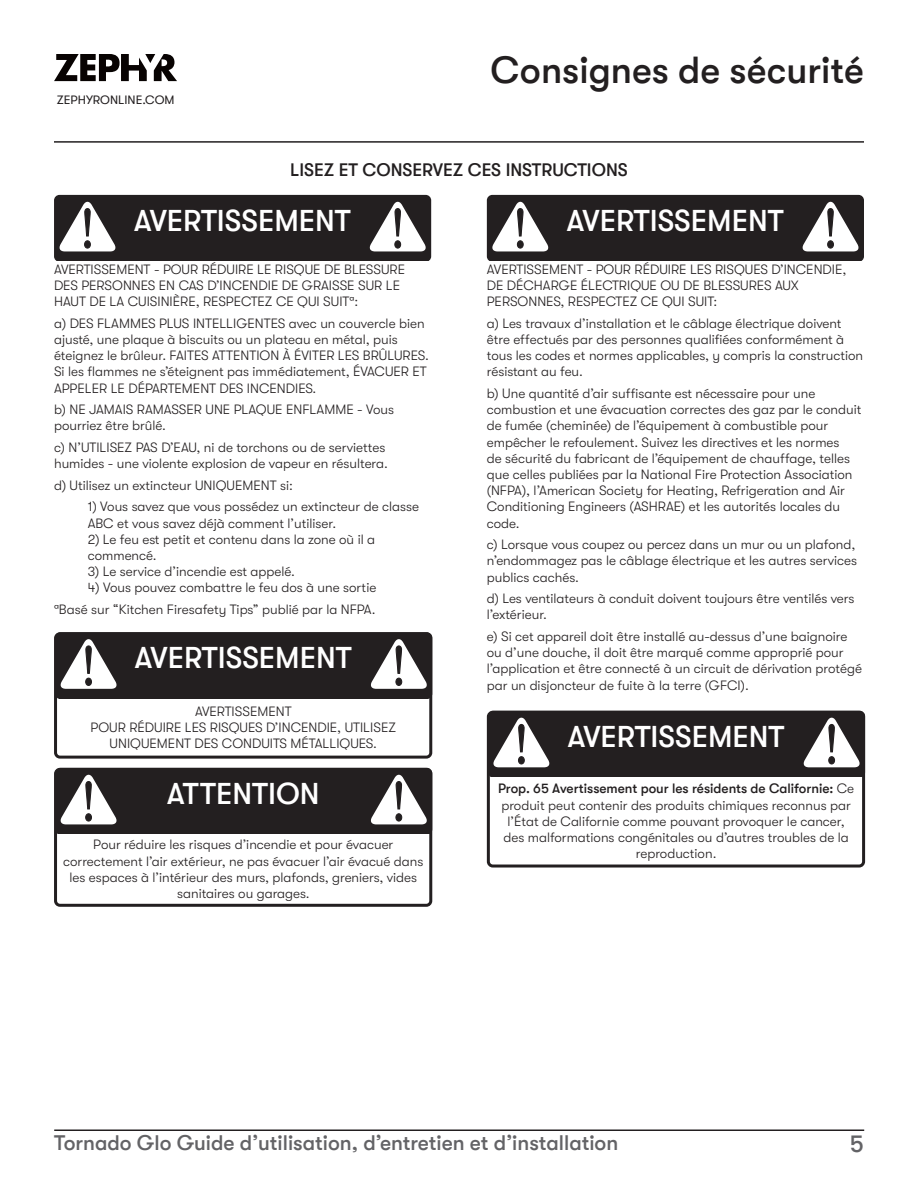
<style>
.page{position:relative;width:918px;height:1188px;background:#fff}
.page>*{position:absolute;margin:0;border:0;box-sizing:border-box;transform-origin:0 0}
.t1{font:500 37.5px "GT Walsheim";color:#231f20}
.t2{font:500 30px "GT Walsheim";color:#fff}
.t3{font:500 24px "GT Walsheim";color:#636366}
.t4{font:500 21px "GT Walsheim";color:#636366}
.t5{font:500 18px "GT Walsheim";color:#231f20}
.t6{font:300 13.5px/16.2px "GT Walsheim";color:#231f20}
.t7{font:12.3px "GT Walsheim";color:#231f20}
.s1{font-weight:500}
</style>
<div class="page">
<hr style="left:54px;top:141px;width:810px;height:2px;background:#231f20">
<hr style="left:54px;top:1130px;width:810px;height:1px;background:#231f20">
<svg style="left:54px;top:54px;width:123px;height:27px"></svg>
<svg style="left:54px;top:195px;width:377px;height:66px;background:#3c393a"></svg>
<svg style="left:486px;top:195px;width:378px;height:66px;background:#403c3d"></svg>
<div style="left:54px;top:632px;width:378px;height:127px;border:3px solid #231f20;border-radius:4px"></div>
<svg style="left:54px;top:632px;width:378px;height:66px;background:#3d3a3b"></svg>
<div style="left:54px;top:768px;width:378px;height:139px;border:3px solid #231f20;border-radius:4px"></div>
<svg style="left:54px;top:768px;width:378px;height:66px;background:#3d3a3b"></svg>
<div style="left:487px;top:711px;width:378px;height:157px;border:3px solid #231f20;border-radius:4px"></div>
<svg style="left:487px;top:711px;width:378px;height:66px;background:#3d393a"></svg>
<p class="t7" style="left:57px;top:93px;width:119px">ZEPHYRONLINE.COM</p>
<h1 class="t1" style="left:491px;top:49px;width:375px">Consignes de sécurité</h1>
<h3 class="t5" style="left:290px;top:160px;width:339px">LISEZ ET CONSERVEZ CES INSTRUCTIONS</h3>
<h2 class="t2" style="left:134px;top:204px;width:219px">AVERTISSEMENT</h2>
<p class="t6" style="left:54px;top:262px;width:353px">AVERTISSEMENT - POUR RÉDUIRE LE RISQUE DE BLESSURE<br>DES PERSONNES EN CAS D’INCENDIE DE GRAISSE SUR LE<br>HAUT DE LA CUISINIÈRE, RESPECTEZ CE QUI SUITa:</p>
<p class="t6" style="left:54px;top:316px;width:376px">a) DES FLAMMES PLUS INTELLIGENTES avec un couvercle bien ajusté, une plaque à biscuits ou un plateau en métal, puis éteignez le brûleur. FAITES ATTENTION À ÉVITER LES BRÛLURES.<br>Si les flammes ne s’éteignent pas immédiatement, ÉVACUER ET APPELER LE DÉPARTEMENT DES INCENDIES.</p>
<p class="t6" style="left:54px;top:403px;width:342px">b) NE JAMAIS RAMASSER UNE PLAQUE ENFLAMME - Vous pourriez être brûlé.</p>
<p class="t6" style="left:54px;top:441px;width:335px">c) N’UTILISEZ PAS D’EAU, ni de torchons ou de serviettes humides - une violente explosion de vapeur en résultera.</p>
<p class="t6" style="left:54px;top:478px;width:240px">d) Utilisez un extincteur UNIQUEMENT si:</p>
<p class="t6" style="left:88px;top:500px;width:333px">1) Vous savez que vous possédez un extincteur de classe<br>ABC et vous savez déjà comment l’utiliser.</p>
<p class="t6" style="left:88px;top:532px;width:289px">2) Le feu est petit et contenu dans la zone où il a commencé.</p>
<p class="t6" style="left:88px;top:565px;width:209px">3) Le service d’incendie est appelé.</p>
<p class="t6" style="left:54px;top:578px;width:324px;line-height:21.6px;text-align:right">4) Vous pouvez combattre le feu dos à une sortie aBasé sur “Kitchen Firesafety Tips” publié par la NFPA.</p>
<h2 class="t2" style="left:567px;top:204px;width:219px">AVERTISSEMENT</h2>
<p class="t6" style="left:487px;top:262px;width:361px">AVERTISSEMENT - POUR RÉDUIRE LES RISQUES D’INCENDIE,<br>DE DÉCHARGE ÉLECTRIQUE OU DE BLESSURES AUX<br>PERSONNES, RESPECTEZ CE QUI SUIT:</p>
<p class="t6" style="left:487px;top:316px;width:378px">a) Les travaux d’installation et le câblage électrique doivent être effectués par des personnes qualifiées conformément à tous les codes et normes applicables, y compris la construction résistant au feu.</p>
<p class="t6" style="left:487px;top:387px;width:376px">b) Une quantité d’air suffisante est nécessaire pour une combustion et une évacuation correctes des gaz par le conduit de fumée (cheminée) de l’équipement à combustible pour empêcher le refoulement. Suivez les directives et les normes<br>de sécurité du fabricant de l’équipement de chauffage, telles que celles publiées par la National Fire Protection Association (NFPA), l’American Society for Heating, Refrigeration and Air Conditioning Engineers (ASHRAE) et les autorités locales du code.</p>
<p class="t6" style="left:487px;top:538px;width:372px">c) Lorsque vous coupez ou percez dans un mur ou un plafond, n’endommagez pas le câblage électrique et les autres services publics cachés.</p>
<p class="t6" style="left:487px;top:592px;width:369px">d) Les ventilateurs à conduit doivent toujours être ventilés vers l’extérieur.</p>
<p class="t6" style="left:487px;top:630px;width:377px">e) Si cet appareil doit être installé au-dessus d’une baignoire ou d’une douche, il doit être marqué comme approprié pour l’application et être connecté à un circuit de dérivation protégé par un disjoncteur de fuite à la terre (GFCI).</p>
<h2 class="t2" style="left:135px;top:641px;width:219px">AVERTISSEMENT</h2>
<p class="t6" style="left:91px;top:705px;width:307px;text-align:center">AVERTISSEMENT<br>POUR RÉDUIRE LES RISQUES D’INCENDIE, UTILISEZ<br>UNIQUEMENT DES CONDUITS MÉTALLIQUES.</p>
<h2 class="t2" style="left:167px;top:777px;width:154px">ATTENTION</h2>
<p class="t6" style="left:63px;top:838px;width:362px;text-align:center">Pour réduire les risques d’incendie et pour évacuer correctement l’air extérieur, ne pas évacuer l’air évacué dans les espaces à l’intérieur des murs, plafonds, greniers, vides sanitaires ou garages.</p>
<h2 class="t2" style="left:567px;top:720px;width:219px">AVERTISSEMENT</h2>
<p class="t6" style="left:498px;top:782px;width:358px;text-align:center"><span class="s1">Prop. 65 Avertissement pour les résidents de Californie:</span> Ce produit peut contenir des produits chimiques reconnus par l’État de Californie comme pouvant provoquer le cancer, des malformations congénitales ou d’autres troubles de la reproduction.</p>
<h3 class="t4" style="left:54px;top:1131px;width:566px">Tornado Glo Guide d’utilisation, d’entretien et d’installation</h3>
<h3 class="t3" style="left:850px;top:1131px;width:16px">5</h3>
</div>
